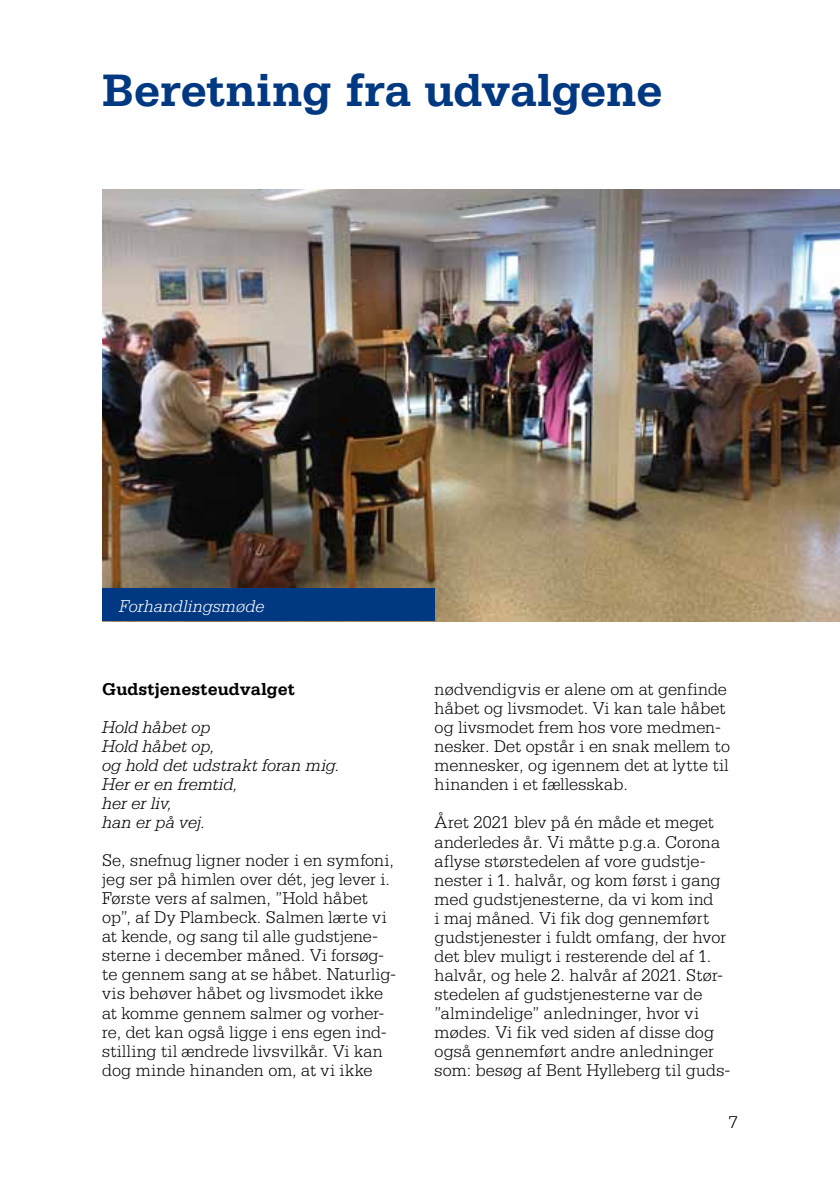
<style>
.page{position:relative;width:840px;height:1191px;background:#fff}
.page>*{position:absolute;margin:0;border:0;box-sizing:border-box;transform-origin:0 0}
.t1{font:700 48px "Serifa";letter-spacing:-.015em;color:#003882}
.t2{font:300 18px/19px "Serifa";letter-spacing:.005em;color:#000}
.t3{font:italic 300 18px/19px "Serifa";color:#000}
.t4{font:700 18px "Serifa";color:#000}
.t5{font:italic 300 18px "Serifa";letter-spacing:.005em;color:#fff}
</style>
<div class="page">
<img style="left:102px;top:190px;width:737px;height:431px">
<div style="left:102px;top:589px;width:332px;height:32px;background:#003882"></div>
<h1 class="t1" style="left:102px;top:62px;width:562px">Beretning fra udvalgene</h1>
<p class="t5" style="left:119px;top:596px;width:147px">Forhandlingsmøde</p>
<p class="t4" style="left:102px;top:679px;width:194px">Gudstjenesteudvalget</p>
<p class="t3" style="left:102px;top:717px;width:239px">Hold håbet op<br>Hold håbet op,<br>og hold det udstrakt foran mig.<br>Her er en fremtid,<br>her er liv,<br>han er på vej.</p>
<p class="t2" style="left:102px;top:851px;width:295px">Se, snefnug ligner noder i en symfoni, jeg ser på himlen over dét, jeg lever i.<br>Første vers af salmen, ”Hold håbet op”, af Dy Plambeck. Salmen lærte vi at kende, og sang til alle gudstjene&shy;sterne i december måned. Vi forsøg&shy;te gennem sang at se håbet. Naturlig&shy;vis behøver håbet og livsmodet ikke at komme gennem salmer og vorher&shy;re, det kan også ligge i ens egen ind&shy;stilling til ændrede livsvilkår. Vi kan dog minde hinanden om, at vi ikke</p>
<p class="t2" style="left:434px;top:680px;width:297px">nødvendigvis er alene om at genfinde håbet og livsmodet. Vi kan tale håbet og livsmodet frem hos vore medmen&shy;nesker. Det opstår i en snak mellem to mennesker, og igennem det at lytte til hinanden i et fællesskab.</p>
<p class="t2" style="left:434px;top:813px;width:297px">Året 2021 blev på én måde et meget anderledes år. Vi måtte p.g.a. Corona aflyse størstedelen af vore gudstje&shy;nester i 1. halvår, og kom først i gang med gudstjenesterne, da vi kom ind<br>i maj måned. Vi fik dog gennemført gudstjenester i fuldt omfang, der hvor det blev muligt i resterende del af 1. halvår, og hele 2. halvår af 2021. Stør&shy;stedelen af gudstjenesterne var de ”almindelige” anledninger, hvor vi mødes. Vi fik ved siden af disse dog også gennemført andre anledninger som: besøg af Bent Hylleberg til guds-</p>
<p class="t2" style="left:728px;top:1112px;width:10px">7</p>
</div>
